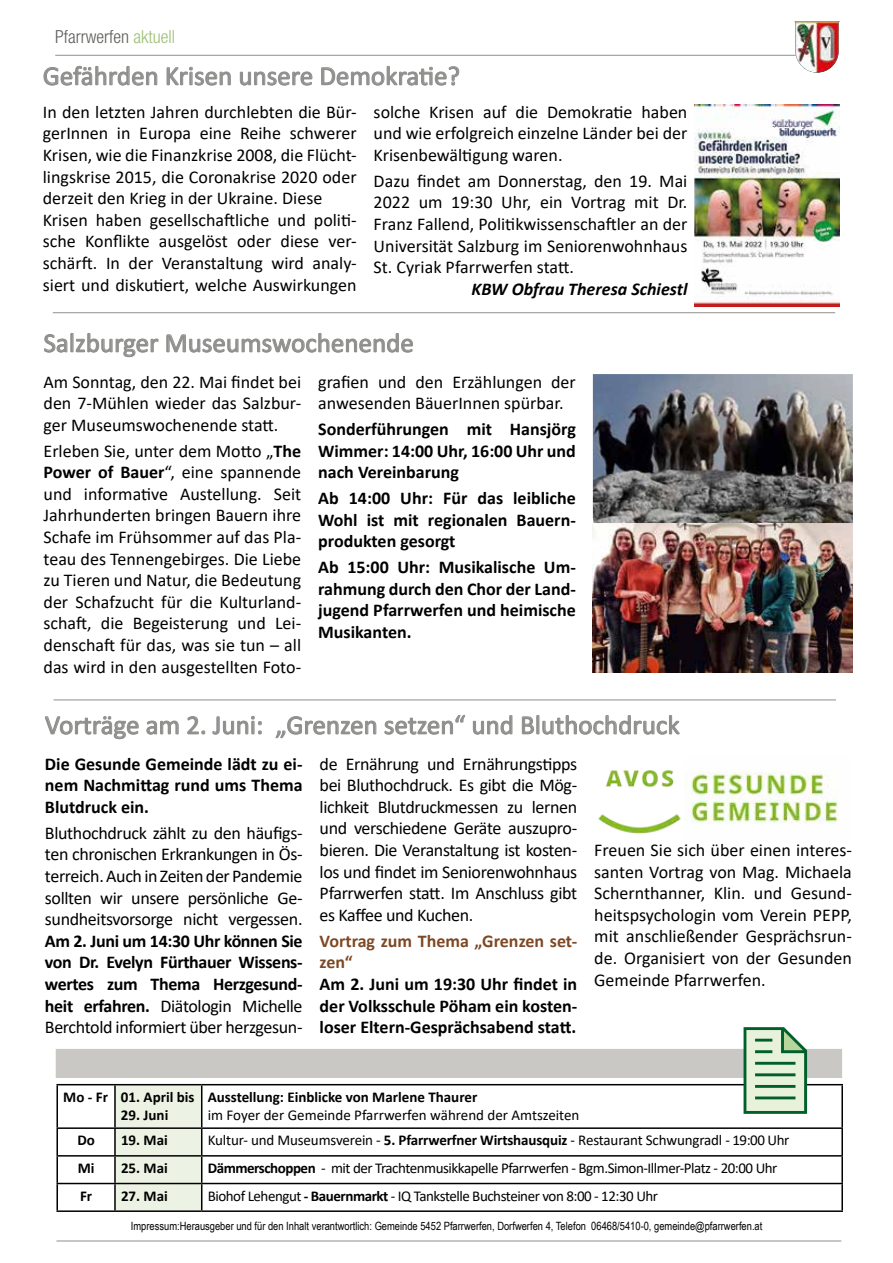
<style>
.page{position:relative;width:893px;height:1263px;background:#fff}
.page>*{position:absolute;margin:0;border:0;box-sizing:border-box;transform-origin:0 0}
.t1{font:27px "Calibri";color:#8f8f8d}
.t2{font:18px/21.6px "Calibri";color:#000;text-align:justify}
.t3{font:700 18px/21.6px "Calibri";color:#000;text-align:justify}
.t4{font:700 18px/21.6px "Calibri";color:#7e4824}
.t5{font:italic 700 18px "Calibri";color:#000}
.t6{font:300 condensed 18px "Helvetica Neue LT Std";color:#5f5d5a}
.t7{font:15px "Calibri";letter-spacing:-.03em;color:#000}
.t8{font:700 15px "Calibri";color:#000}
.t9{font:15px "Calibri";letter-spacing:-.01em;color:#000}
.t10{font:15px "Calibri";color:#000}
.t11{font:11.4px "Arial Narrow";color:#000}
.s1{color:#9dbf74}
.s2{font-weight:700}
.s3{font-weight:400}
</style>
<div class="page">
<hr style="left:55px;top:55px;width:762px;height:1px;background:#8f8f8d">
<img style="left:794px;top:21px;width:46px;height:52px">
<hr style="left:56px;top:1084px;width:59px;height:1px;background:#000">
<hr style="left:56px;top:1085px;width:2px;height:42px;background:#000">
<hr style="left:115px;top:1084px;width:87px;height:1px;background:#000">
<hr style="left:114px;top:1085px;width:2px;height:42px;background:#000">
<hr style="left:202px;top:1084px;width:641px;height:1px;background:#000">
<hr style="left:841px;top:1085px;width:2px;height:42px;background:#000">
<hr style="left:56px;top:1127px;width:59px;height:2px;background:#000">
<hr style="left:56px;top:1129px;width:2px;height:26px;background:#000">
<hr style="left:114px;top:1129px;width:2px;height:26px;background:#000">
<hr style="left:202px;top:1127px;width:641px;height:2px;background:#000">
<hr style="left:841px;top:1129px;width:2px;height:26px;background:#000">
<hr style="left:56px;top:1155px;width:59px;height:1px;background:#000">
<hr style="left:56px;top:1156px;width:2px;height:27px;background:#000">
<hr style="left:114px;top:1156px;width:2px;height:27px;background:#000">
<hr style="left:202px;top:1155px;width:641px;height:1px;background:#000">
<hr style="left:841px;top:1156px;width:2px;height:27px;background:#000">
<hr style="left:56px;top:1183px;width:59px;height:1px;background:#000">
<hr style="left:56px;top:1184px;width:2px;height:26px;background:#000">
<hr style="left:114px;top:1184px;width:2px;height:26px;background:#000">
<hr style="left:202px;top:1183px;width:641px;height:1px;background:#000">
<svg style="left:115px;top:1085px;width:87px;height:125px;background:#dee4d6"></svg>
<hr style="left:841px;top:1184px;width:2px;height:26px;background:#000">
<hr style="left:56px;top:1210px;width:59px;height:2px;background:#000">
<hr style="left:115px;top:1210px;width:87px;height:2px;background:#000">
<hr style="left:202px;top:1210px;width:641px;height:2px;background:#000">
<div style="left:56px;top:1049px;width:786px;height:29px;background:#c9c8c5"></div>
<hr style="left:56px;top:1240px;width:785px;height:1px;background:#8f8f8d">
<svg style="left:743px;top:1027px;width:64px;height:87px;background:#a9c9ab"></svg>
<hr style="left:54px;top:699px;width:782px;height:1px;background:#8f8f8d">
<svg style="left:44px;top:333px;width:114px;height:24px"></svg>
<svg style="left:167px;top:333px;width:246px;height:20px"></svg>
<img style="left:593px;top:374px;width:260px;height:298px">
<hr style="left:53px;top:312px;width:782px;height:1px;background:#8f8f8d">
<svg style="left:44px;top:66px;width:113px;height:19px"></svg>
<svg style="left:167px;top:67px;width:64px;height:18px"></svg>
<svg style="left:240px;top:72px;width:72px;height:13px"></svg>
<svg style="left:321px;top:54px;width:138px;height:31px"></svg>
<img style="left:695px;top:104px;width:145px;height:202px">
<svg style="left:45px;top:716px;width:94px;height:23px"></svg>
<svg style="left:147px;top:721px;width:31px;height:13px"></svg>
<svg style="left:187px;top:716px;width:18px;height:18px"></svg>
<svg style="left:213px;top:716px;width:49px;height:18px"></svg>
<svg style="left:276px;top:716px;width:100px;height:23px"></svg>
<svg style="left:385px;top:715px;width:80px;height:19px"></svg>
<svg style="left:473px;top:715px;width:39px;height:19px"></svg>
<svg style="left:522px;top:715px;width:157px;height:19px"></svg>
<img style="left:684px;top:771px;width:154px;height:53px">
<img style="left:598px;top:770px;width:83px;height:64px">
<p class="t6" style="left:55px;top:26px;width:121px">Pfarrwerfen <span class="s1">aktuell</span></p>
<h1 class="t1" style="left:43px;top:57px;width:419px">Gefährden Krisen unsere Demokratie?</h1>
<p class="t2" style="left:43px;top:100px;width:315px;text-align:left">In den letzten Jahren durchlebten die Bür&shy;gerInnen in Europa eine Reihe schwerer Krisen, wie die Finanzkrise 2008, die Flücht&shy;lingskrise 2015, die Coronakrise 2020 oder derzeit den Krieg in der Ukraine. Diese Krisen haben gesellschaftliche und politi&shy;sche Konflikte ausgelöst oder diese ver&shy;schärft. In der Veranstaltung wird analy&shy;siert und diskutiert, welche Auswirkungen</p>
<p class="t2" style="left:374px;top:100px;width:315px">solche Krisen auf die Demokratie haben und wie erfolgreich einzelne Länder bei der Krisenbewältigung waren.</p>
<p class="t2" style="left:374px;top:170px;width:315px">Dazu findet am Donnerstag, den 19. Mai 2022 um 19:30 Uhr, ein Vortrag mit Dr.<br>Franz Fallend, Politikwissenschaftler an der Universität Salzburg im Seniorenwohnhaus St. Cyriak Pfarrwerfen statt.</p>
<p class="t5" style="left:472px;top:276px;width:217px">KBW Obfrau Theresa Schiestl</p>
<h1 class="t1" style="left:44px;top:324px;width:372px">Salzburger Museumswochenende</h1>
<p class="t2" style="left:44px;top:370px;width:259px">Am Sonntag, den 22. Mai findet bei den 7-Mühlen wieder das Salzbur&shy;ger Museumswochenende statt.</p>
<p class="t2" style="left:44px;top:439px;width:259px">Erleben Sie, unter dem Motto „<span class="s2">The Power of Bauer</span>“, eine spannende und informative Austellung. Seit Jahrhunderten bringen Bauern ihre Schafe im Frühsommer auf das Pla&shy;teau des Tennengebirges. Die Liebe zu Tieren und Natur, die Bedeutung der Schafzucht für die Kulturland&shy;schaft, die Begeisterung und Lei&shy;denschaft für das, was sie tun – all das wird in den ausgestellten Foto-</p>
<p class="t2" style="left:318px;top:370px;width:259px">grafien und den Erzählungen der anwesenden BäuerInnen spürbar.</p>
<p class="t3" style="left:318px;top:418px;width:259px">Sonderführungen mit Hansjörg Wimmer: 14:00 Uhr, 16:00 Uhr und nach Vereinbarung</p>
<p class="t3" style="left:318px;top:487px;width:259px">Ab 14:00 Uhr: Für das leibliche Wohl ist mit regionalen Bauern&shy;produkten gesorgt</p>
<p class="t3" style="left:318px;top:556px;width:259px">Ab 15:00 Uhr: Musikalische Um&shy;rahmung durch den Chor der Land&shy;jugend Pfarrwerfen und heimische Musikanten.</p>
<h1 class="t1" style="left:45px;top:706px;width:636px">Vorträge am 2. Juni: „Grenzen setzen“ und Bluthochdruck</h1>
<p class="t3" style="left:45px;top:753px;width:259px">Die Gesunde Gemeinde lädt zu ei&shy;nem Nachmittag rund ums Thema Blutdruck ein.</p>
<p class="t2" style="left:45px;top:821px;width:259px">Bluthochdruck zählt zu den häufigs&shy;ten chronischen Erkrankungen in Ös&shy;terreich. Auch in Zeiten der Pandemie sollten wir unsere persönliche Ge&shy;sundheitsvorsorge nicht vergessen.</p>
<p class="t3" style="left:45px;top:930px;width:259px">Am 2. Juni um 14:30 Uhr können Sie von Dr. Evelyn Fürthauer Wissens&shy;wertes zum Thema Herzgesund&shy;heit erfahren. <span class="s3">Diätologin Michelle Berchtold informiert über herzgesun-</span></p>
<p class="t2" style="left:320px;top:752px;width:259px">de Ernährung und Ernährungstipps bei Bluthochdruck. Es gibt die Mög&shy;lichkeit Blutdruckmessen zu lernen und verschiedene Geräte auszupro&shy;bieren. Die Veranstaltung ist kosten&shy;los und findet im Seniorenwohnhaus Pfarrwerfen statt. Im Anschluss gibt es Kaffee und Kuchen.</p>
<p class="t4" style="left:320px;top:930px;width:259px">Vortrag zum Thema „Grenzen set&shy;zen“</p>
<p class="t3" style="left:320px;top:973px;width:259px">Am 2. Juni um 19:30 Uhr findet in der Volksschule Pöham ein kosten&shy;loser Eltern-Gesprächsabend statt.</p>
<p class="t2" style="left:594px;top:839px;width:259px">Freuen Sie sich über einen interes&shy;santen Vortrag von Mag. Michaela Schernthanner, Klin. und Gesund&shy;heitspsychologin vom Verein PEPP, mit anschließender Gesprächsrun&shy;de. Organisiert von der Gesunden Gemeinde Pfarrwerfen.</p>
<p class="t8" style="left:63px;top:1086px;width:133px">Mo - Fr 01. April bis</p>
<p class="t8" style="left:121px;top:1104px;width:49px">29. Juni</p>
<p class="t8" style="left:208px;top:1086px;width:271px">Ausstellung: Einblicke von Marlene Thaurer</p>
<p class="t10" style="left:208px;top:1104px;width:373px">im Foyer der Gemeinde Pfarrwerfen während der Amtszeiten</p>
<p class="t8" style="left:77px;top:1130px;width:19px">Do</p>
<p class="t8" style="left:121px;top:1130px;width:48px">19. Mai</p>
<p class="t9" style="left:208px;top:1130px;width:583px">Kultur- und Museumsverein - <span class="s2">5. Pfarrwerfner Wirtshausquiz</span> - Restaurant Schwungradl - 19:00 Uhr</p>
<p class="t8" style="left:78px;top:1157px;width:18px">Mi</p>
<p class="t8" style="left:121px;top:1157px;width:48px">25. Mai</p>
<p class="t7" style="left:208px;top:1158px;width:571px"><span class="s2">Dämmerschoppen</span> - mit der Trachtenmusikkapelle Pfarrwerfen - Bgm.Simon-Illmer-Platz - 20:00 Uhr</p>
<p class="t8" style="left:80px;top:1185px;width:14px">Fr</p>
<p class="t8" style="left:121px;top:1185px;width:48px">27. Mai</p>
<p class="t7" style="left:208px;top:1185px;width:452px">Biohof Lehengut <span class="s2">- Bauernmarkt</span> - IQ Tankstelle Buchsteiner von 8:00 - 12:30 Uhr</p>
<p class="t11" style="left:131px;top:1217px;width:633px">Impressum:Herausgeber und für den Inhalt verantwortlich: Gemeinde 5452 Pfarrwerfen, Dorfwerfen 4, Telefon 06468/5410-0, gemeinde@pfarrwerfen.at</p>
</div>
